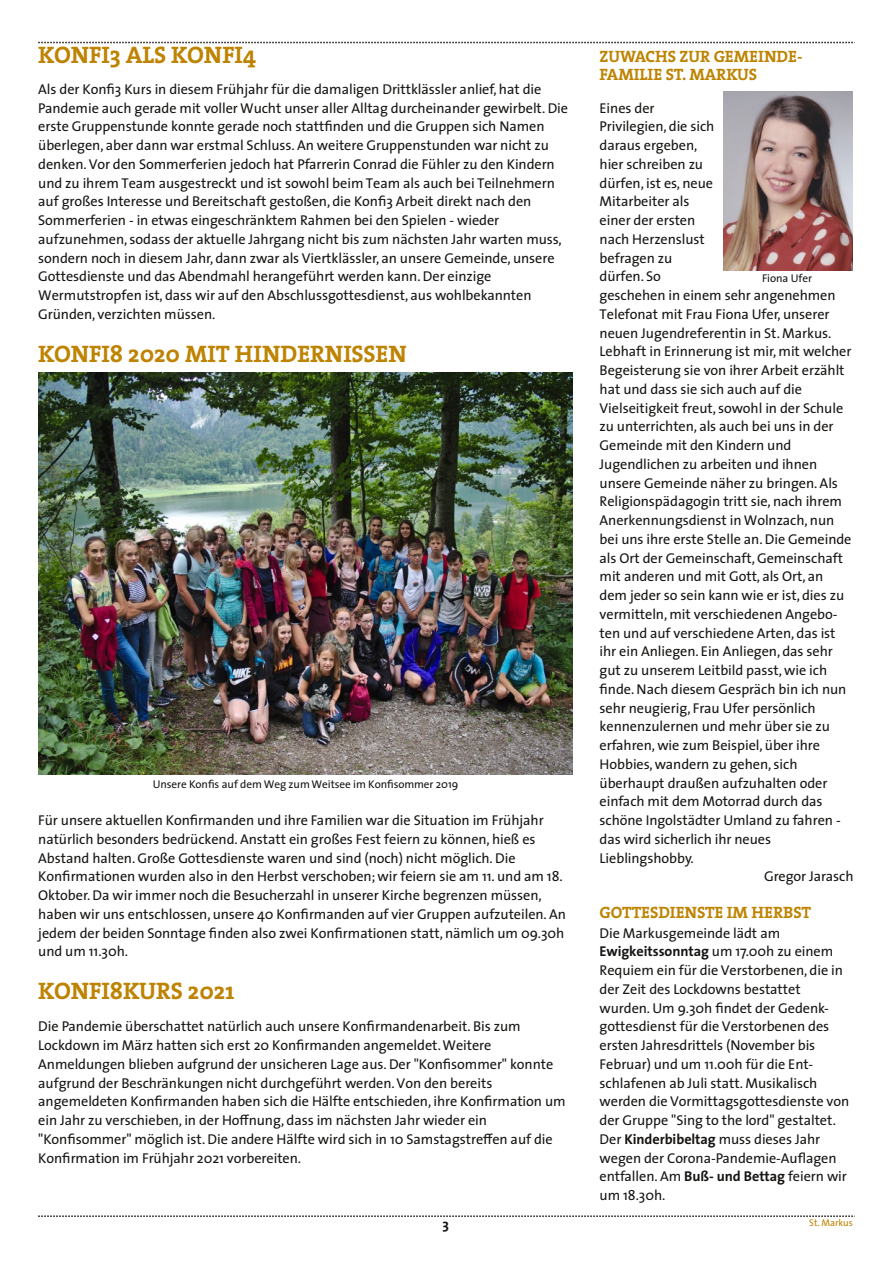
<style>
.page{position:relative;width:893px;height:1263px;background:#fff}
.page>*{position:absolute;margin:0;border:0;box-sizing:border-box;transform-origin:0 0}
.t1{font:700 24px "The Serif";letter-spacing:-.005em;color:#be8300}
.t2{font:700 16.5px/18px "The Serif";letter-spacing:-.005em;color:#be8300}
.t3{font:14.25px/18.8px "The Sans";letter-spacing:-.005em;color:#171513}
.t4{font:700 14.25px "The Sans";color:#171513}
.t5{font:11.25px "The Sans";letter-spacing:-.005em;color:#171513}
.t6{font:9.75px "The Sans";letter-spacing:-.01em;color:#be8300}
.s1{font-weight:700}
</style>
<div class="page">
<svg style="left:38px;top:42px;width:817px;height:1px"></svg>
<svg style="left:38px;top:1215px;width:817px;height:2px"></svg>
<img style="left:38px;top:373px;width:535px;height:402px">
<img style="left:724px;top:91px;width:129px;height:180px">
<h1 class="t1" style="left:38px;top:45px;width:219px">KONFI3 ALS KONFI4</h1>
<p class="t3" style="left:38px;top:81px;width:531px">Als der Konfi3 Kurs in diesem Frühjahr für die damaligen Drittklässler anlief, hat die Pandemie auch gerade mit voller Wucht unser aller Alltag durcheinander gewirbelt. Die erste Gruppenstunde konnte gerade noch stattfinden und die Gruppen sich Namen überlegen, aber dann war erstmal Schluss. An weitere Gruppenstunden war nicht zu denken.Vor den Sommerferien jedoch hat Pfarrerin Conrad die Fühler zu den Kindern und zu ihrem Team ausgestreckt und ist sowohl beim Team als auch bei Teilnehmern auf großes Interesse und Bereitschaft gestoßen, die Konfi3 Arbeit direkt nach den Sommerferien - in etwas eingeschränktem Rahmen bei den Spielen - wieder aufzunehmen, sodass der aktuelle Jahrgang nicht bis zum nächsten Jahr warten muss, sondern noch in diesem Jahr, dann zwar als Viertklässler, an unsere Gemeinde, unsere Gottesdienste und das Abendmahl herangeführt werden kann. Der einzige Wermutstropfen ist, dass wir auf den Abschlussgottesdienst, aus wohlbekannten Gründen, verzichten müssen.</p>
<h1 class="t1" style="left:38px;top:344px;width:370px">KONFI8 2020 MIT HINDERNISSEN</h1>
<p class="t5" style="left:153px;top:779px;width:307px">Unsere Konfis auf demWeg zumWeitsee im Konfisommer 2019</p>
<p class="t3" style="left:38px;top:812px;width:529px">Für unsere aktuellen Konfirmanden und ihre Familien war die Situation im Frühjahr natürlich besonders bedrückend. Anstatt ein großes Fest feiern zu können, hieß es Abstand halten. Große Gottesdienste waren und sind (noch) nicht möglich. Die Konfirmationen wurden also in den Herbst verschoben; wir feiern sie am 11. und am 18.<br>Oktober. Da wir immer noch die Besucherzahl in unserer Kirche begrenzen müssen, haben wir uns entschlossen, unsere 40 Konfirmanden auf vier Gruppen aufzuteilen. An jedem der beiden Sonntage finden also zwei Konfirmationen statt, nämlich um 09.30h und um 11.30h.</p>
<h1 class="t1" style="left:38px;top:981px;width:198px">KONFI8KURS 2021</h1>
<p class="t3" style="left:38px;top:1018px;width:529px">Die Pandemie überschattet natürlich auch unsere Konfirmandenarbeit. Bis zum Lockdown im März hatten sich erst 20 Konfirmanden angemeldet.Weitere Anmeldungen blieben aufgrund der unsicheren Lage aus. Der "Konfisommer" konnte aufgrund der Beschränkungen nicht durchgeführt werden.Von den bereits angemeldeten Konfirmanden haben sich die Hälfte entschieden, ihre Konfirmation um ein Jahr zu verschieben, in der Hoffnung, dass im nächsten Jahr wieder ein "Konfisommer" möglich ist. Die andere Hälfte wird sich in 10 Samstagstreffen auf die Konfirmation im Frühjahr 2021 vorbereiten.</p>
<p class="t4" style="left:442px;top:1219px;width:8px">3</p>
<p class="t2" style="left:600px;top:49px;width:204px">ZUWACHS ZUR GEMEINDE-<br>FAMILIE ST. MARKUS</p>
<p class="t3" style="left:600px;top:100px;width:57px">Eines der</p>
<p class="t3" style="left:600px;top:118px;width:116px">Privilegien, die sich</p>
<p class="t3" style="left:600px;top:137px;width:99px">daraus ergeben,</p>
<p class="t3" style="left:600px;top:156px;width:105px">hier schreiben zu</p>
<p class="t3" style="left:600px;top:175px;width:115px">dürfen, ist es, neue</p>
<p class="t3" style="left:600px;top:193px;width:91px">Mitarbeiter als</p>
<p class="t3" style="left:600px;top:212px;width:97px">einer der ersten</p>
<p class="t3" style="left:600px;top:231px;width:107px">nach Herzenslust</p>
<p class="t3" style="left:600px;top:250px;width:74px">befragen zu</p>
<p class="t3" style="left:600px;top:268px;width:63px">dürfen. So</p>
<p class="t3" style="left:600px;top:287px;width:238px">geschehen in einem sehr angenehmen</p>
<p class="t3" style="left:600px;top:306px;width:232px">Telefonat mit Frau Fiona Ufer, unserer</p>
<p class="t3" style="left:600px;top:325px;width:233px">neuen Jugendreferentin in St. Markus.</p>
<p class="t3" style="left:600px;top:343px;width:253px">Lebhaft in Erinnerung ist mir, mit welcher</p>
<p class="t3" style="left:600px;top:362px;width:246px">Begeisterung sie von ihrer Arbeit erzählt</p>
<p class="t3" style="left:600px;top:381px;width:204px">hat und dass sie sich auch auf die</p>
<p class="t3" style="left:600px;top:400px;width:245px">Vielseitigkeit freut, sowohl in der Schule</p>
<p class="t3" style="left:600px;top:418px;width:236px">zu unterrichten, als auch bei uns in der</p>
<p class="t3" style="left:600px;top:437px;width:193px">Gemeinde mit den Kindern und</p>
<p class="t3" style="left:600px;top:456px;width:219px">Jugendlichen zu arbeiten und ihnen</p>
<p class="t3" style="left:600px;top:475px;width:240px">unsere Gemeinde näher zu bringen. Als</p>
<p class="t3" style="left:600px;top:493px;width:244px">Religionspädagogin tritt sie, nach ihrem</p>
<p class="t3" style="left:600px;top:512px;width:236px">Anerkennungsdienst in Wolnzach, nun</p>
<p class="t3" style="left:600px;top:531px;width:253px">bei uns ihre erste Stelle an. Die Gemeinde</p>
<p class="t3" style="left:600px;top:550px;width:245px">als Ort der Gemeinschaft, Gemeinschaft</p>
<p class="t3" style="left:600px;top:568px;width:225px">mit anderen und mit Gott, als Ort, an</p>
<p class="t3" style="left:600px;top:587px;width:246px">dem jeder so sein kann wie er ist, dies zu</p>
<p class="t3" style="left:600px;top:606px;width:239px">vermitteln, mit verschiedenen Angebo-</p>
<p class="t3" style="left:600px;top:625px;width:237px">ten und auf verschiedene Arten, das ist</p>
<p class="t3" style="left:600px;top:643px;width:235px">ihr ein Anliegen. Ein Anliegen, das sehr</p>
<p class="t3" style="left:600px;top:662px;width:229px">gut zu unserem Leitbild passt,wie ich</p>
<p class="t3" style="left:600px;top:681px;width:248px">finde. Nach diesem Gespräch bin ich nun</p>
<p class="t3" style="left:600px;top:700px;width:218px">sehr neugierig, Frau Ufer persönlich</p>
<p class="t3" style="left:600px;top:718px;width:232px">kennenzulernen und mehr über sie zu</p>
<p class="t3" style="left:600px;top:737px;width:222px">erfahren, wie zum Beispiel, über ihre</p>
<p class="t3" style="left:600px;top:756px;width:199px">Hobbies, wandern zu gehen, sich</p>
<p class="t3" style="left:600px;top:775px;width:229px">überhaupt draußen aufzuhalten oder</p>
<p class="t3" style="left:600px;top:793px;width:224px">einfach mit dem Motorrad durch das</p>
<p class="t3" style="left:600px;top:812px;width:243px">schöne Ingolstädter Umland zu fahren -</p>
<p class="t3" style="left:600px;top:831px;width:173px">das wird sicherlich ihr neues</p>
<p class="t3" style="left:600px;top:850px;width:96px">Lieblingshobby.</p>
<p class="t3" style="left:764px;top:868px;width:91px">Gregor Jarasch</p>
<p class="t2" style="left:600px;top:905px;width:213px">GOTTESDIENSTE IM HERBST</p>
<p class="t3" style="left:600px;top:925px;width:251px">Die Markusgemeinde lädt am <span class="s1">Ewigkeitssonntag</span> um 17.00h zu einem Requiem ein für die Verstorbenen, die in der Zeit des Lockdowns bestattet wurden. Um 9.30h findet der Gedenk&shy;gottesdienst für die Verstorbenen des ersten Jahresdrittels (November bis Februar) und um 11.00h für die Ent&shy;schlafenen ab Juli statt. Musikalisch werden die Vormittagsgottesdienste von der Gruppe "Sing to the lord" gestaltet.<br>Der <span class="s1">Kinderbibeltag</span> muss dieses Jahr wegen der Corona-Pandemie-Auflagen entfallen. Am <span class="s1">Buß- und Bettag</span> feiern wir um 18.30h.</p>
<p class="t5" style="left:762px;top:274px;width:52px">Fiona Ufer</p>
<p class="t6" style="left:809px;top:1219px;width:45px">St. Markus</p>
</div>
